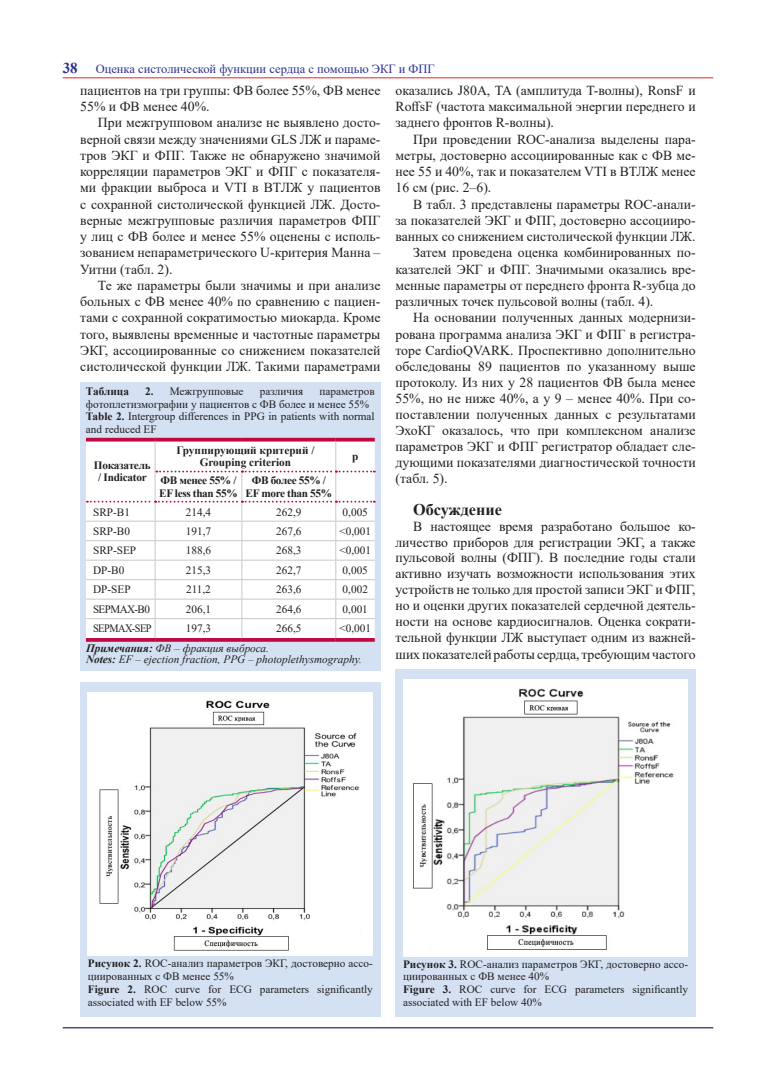
<style>
.page{position:relative;width:776px;height:1088px;background:#fff}
.page>*{position:absolute;margin:0;border:0;box-sizing:border-box;transform-origin:0 0}
.t1{font:700 16.25px "Times New Roman";color:#231f20}
.t2{font:13.75px/16.2px "Times New Roman";color:#231f20;text-align:justify}
.t3{font:12.5px "Times New Roman";color:#2e3092}
.t4{font:11.25px/12.8px "Times New Roman";color:#231f20}
.t5{font:italic 11.25px/11.2px "Times New Roman";color:#231f20}
.t6{font:700 11.25px/12.5px "Times New Roman";letter-spacing:-.02em;color:#231f20;text-align:center}
.t7{font:700 11.25px/12.5px "Times New Roman";color:#231f20;text-align:center}
.t8{font:11.25px "Times New Roman";letter-spacing:-.05em;color:#231f20;scale:.92 1}
.t9{font:11.25px "Times New Roman";letter-spacing:-.05em;color:#231f20}
.s1{font-weight:700;font-size:15px}
.s2{font-weight:700}
</style>
<div class="page">
<hr style="left:63px;top:78px;width:650px;height:1px;background:#ee1d23">
<hr style="left:63px;top:1027px;width:650px;height:1px;background:#283071">
<div style="left:80px;top:383px;width:300px;height:288px;background:#d4e1f2"></div>
<div style="left:86px;top:441px;width:289px;height:197px;background:#fff"></div>
<svg style="left:86px;top:638px;width:69px;height:4px"></svg>
<svg style="left:155px;top:638px;width:87px;height:4px"></svg>
<svg style="left:242px;top:638px;width:94px;height:4px"></svg>
<svg style="left:336px;top:638px;width:39px;height:4px"></svg>
<hr style="left:86px;top:438px;width:69px;height:3px;background:#c00841">
<hr style="left:155px;top:438px;width:87px;height:3px;background:#c00841">
<hr style="left:242px;top:438px;width:94px;height:3px;background:#c00841">
<hr style="left:336px;top:438px;width:39px;height:3px;background:#c00841">
<hr style="left:86px;top:521px;width:69px;height:1px;background:#c7c8ca">
<hr style="left:86px;top:540px;width:69px;height:1px;background:#c7c8ca">
<hr style="left:86px;top:560px;width:69px;height:1px;background:#c7c8ca">
<hr style="left:86px;top:579px;width:69px;height:1px;background:#c7c8ca">
<hr style="left:86px;top:599px;width:69px;height:1px;background:#c7c8ca">
<hr style="left:86px;top:618px;width:69px;height:1px;background:#c7c8ca">
<hr style="left:155px;top:441px;width:1px;height:30px;background:#c7c8ca">
<hr style="left:335px;top:441px;width:1px;height:30px;background:#c7c8ca">
<svg style="left:87px;top:471px;width:288px;height:167px;background:#fcfbfb"></svg>
<div style="left:80px;top:682px;width:300px;height:334px;background:#d4e1f2"></div>
<img style="left:88px;top:692px;width:285px;height:263px">
<div style="left:395px;top:669px;width:301px;height:347px;background:#d4e1f2"></div>
<div style="left:403px;top:679px;width:285px;height:277px;background:#fff"></div>
<img style="left:413px;top:688px;width:261px;height:262px">
<p class="t3" style="left:63px;top:60px;width:374px"><span class="s1">38</span> Оценка систолической функции сердца с помощью ЭКГ и ФПГ</p>
<p class="t2" style="left:80px;top:82px;width:302px">пациентов на три группы: ФВ более 55%, ФВ менее<br>55% и ФВ менее 40%.</p>
<p class="t2" style="left:80px;top:114px;width:302px;text-indent:18px">При межгрупповом анализе не выявлено досто&shy;верной связи между значениями GLS ЛЖ и параме&shy;тров ЭКГ и ФПГ. Также не обнаружено значимой корреляции параметров ЭКГ и ФПГ с показателя&shy;ми фракции выброса и VTI в ВТЛЖ у пациентов с сохранной систолической функцией ЛЖ. Досто&shy;верные межгрупповые различия параметров ФПГ у лиц с ФВ более и менее 55% оценены с исполь&shy;зованием непараметрического U-критерия Манна – Уитни (табл. 2).</p>
<p class="t2" style="left:80px;top:277px;width:302px;text-indent:18px">Те же параметры были значимы и при анализе больных с ФВ менее 40% по сравнению с пациен&shy;тами с сохранной сократимостью миокарда. Кроме того, выявлены временные и частотные параметры ЭКГ, ассоциированные со снижением показателей систолической функции ЛЖ. Такими параметрами</p>
<p class="t2" style="left:395px;top:82px;width:302px">оказались J80A, TA (амплитуда T-волны), RonsF и RoffsF (частота максимальной энергии переднего и заднего фронтов R-волны).</p>
<p class="t2" style="left:395px;top:130px;width:302px;text-indent:18px">При проведении ROC-анализа выделены пара&shy;метры, достоверно ассоциированные как с ФВ ме&shy;нее 55 и 40%, так и показателем VTI в ВТЛЖ менее 16 см (рис. 2–6).</p>
<p class="t2" style="left:413px;top:195px;width:284px">В табл. 3 представлены параметры ROC-анали-</p>
<p class="t2" style="left:395px;top:212px;width:302px">за показателей ЭКГ и ФПГ, достоверно ассоцииро-</p>
<p class="t2" style="left:395px;top:228px;width:302px">ванных со снижением систолической функции ЛЖ.</p>
<p class="t2" style="left:413px;top:244px;width:284px">Затем проведена оценка комбинированных по-</p>
<p class="t2" style="left:395px;top:260px;width:302px">казателей ЭКГ и ФПГ. Значимыми оказались вре-</p>
<p class="t2" style="left:395px;top:277px;width:302px">менные параметры от переднего фронта R-зубца до</p>
<p class="t2" style="left:395px;top:293px;width:259px">различных точек пульсовой волны (табл. 4).</p>
<p class="t2" style="left:413px;top:309px;width:284px">На основании полученных данных модернизи-</p>
<p class="t2" style="left:395px;top:326px;width:302px">рована программа анализа ЭКГ и ФПГ в регистра-</p>
<p class="t2" style="left:395px;top:342px;width:302px">торе CardioQVARK. Проспективно дополнительно</p>
<p class="t2" style="left:395px;top:358px;width:302px">обследованы 89 пациентов по указанному выше</p>
<p class="t2" style="left:395px;top:374px;width:302px">протоколу. Из них у 28 пациентов ФВ была менее</p>
<p class="t2" style="left:395px;top:390px;width:302px">55%, но не ниже 40%, а у 9 – менее 40%. При со-</p>
<p class="t2" style="left:395px;top:406px;width:302px">поставлении полученных данных с результатами</p>
<p class="t2" style="left:395px;top:422px;width:302px">ЭхоКГ оказалось, что при комплексном анализе</p>
<p class="t2" style="left:395px;top:438px;width:302px">параметров ЭКГ и ФПГ регистратор обладает сле-</p>
<p class="t2" style="left:395px;top:454px;width:302px">дующими показателями диагностической точности</p>
<p class="t2" style="left:395px;top:470px;width:54px">(табл. 5).</p>
<p class="t1" style="left:413px;top:497px;width:90px">Обсуждение</p>
<p class="t2" style="left:395px;top:517px;width:302px;text-indent:18px">В настоящее время разработано большое ко&shy;личество приборов для регистрации ЭКГ, а также пульсовой волны (ФПГ). В последние годы стали активно изучать возможности использования этих устройств не только для простой записи ЭКГ и ФПГ, но и оценки других показателей сердечной деятель&shy;ности на основе кардиосигналов. Оценка сократи&shy;тельной функции ЛЖ выступает одним из важней&shy;ших показателей работы сердца, требующим частого</p>
<p class="t7" style="left:86px;top:385px;width:45px">Таблица</p>
<p class="t4" style="left:145px;top:385px;width:100px"><span class="s2">2.</span> Межгрупповые</p>
<p class="t4" style="left:260px;top:385px;width:45px">различия</p>
<p class="t4" style="left:86px;top:385px;width:290px;text-indent:233px">параметров фотоплетизмографии у пациентов с ФВ более и менее 55% <span class="s2">Table 2.</span> Intergroup differences in PPG in patients with normal and reduced EF</p>
<p class="t6" style="left:94px;top:458px;width:58px">Показатель / Indicator</p>
<p class="t7" style="left:176px;top:443px;width:140px">Группирующий критерий /<br>Grouping criterion</p>
<p class="t6" style="left:352px;top:449px;width:8px">р</p>
<p class="t6" style="left:159px;top:474px;width:80px;text-align:left">ФВ менее 55% /<br>EF less than 55%</p>
<p class="t6" style="left:246px;top:474px;width:88px">ФВ более 55% /<br>EF more than 55%</p>
<p class="t4" style="left:93px;top:505px;width:38px">SRP-B1</p>
<p class="t4" style="left:186px;top:505px;width:27px">214,4</p>
<p class="t4" style="left:276px;top:505px;width:27px">262,9</p>
<p class="t4" style="left:343px;top:505px;width:27px">0,005</p>
<p class="t4" style="left:93px;top:524px;width:38px">SRP-B0</p>
<p class="t4" style="left:186px;top:524px;width:27px">191,7</p>
<p class="t4" style="left:276px;top:524px;width:27px">267,6</p>
<p class="t4" style="left:339px;top:524px;width:33px">&lt;0,001</p>
<p class="t4" style="left:93px;top:544px;width:45px">SRP-SEP</p>
<p class="t4" style="left:186px;top:544px;width:27px">188,6</p>
<p class="t4" style="left:276px;top:544px;width:27px">268,3</p>
<p class="t4" style="left:339px;top:544px;width:33px">&lt;0,001</p>
<p class="t4" style="left:93px;top:563px;width:33px">DP-B0</p>
<p class="t4" style="left:186px;top:563px;width:27px">215,3</p>
<p class="t4" style="left:276px;top:563px;width:27px">262,7</p>
<p class="t4" style="left:343px;top:563px;width:27px">0,005</p>
<p class="t4" style="left:93px;top:583px;width:39px">DP-SEP</p>
<p class="t4" style="left:186px;top:583px;width:26px">211,2</p>
<p class="t4" style="left:276px;top:583px;width:27px">263,6</p>
<p class="t4" style="left:343px;top:583px;width:27px">0,002</p>
<p class="t9" style="left:93px;top:601px;width:58px">SEPMAX-B0</p>
<p class="t4" style="left:186px;top:602px;width:27px">206,1</p>
<p class="t4" style="left:276px;top:602px;width:27px">264,6</p>
<p class="t4" style="left:343px;top:602px;width:27px">0,001</p>
<p class="t8" style="left:93px;top:621px;width:65px">SEPMAX-SEP</p>
<p class="t4" style="left:186px;top:622px;width:27px">197,3</p>
<p class="t4" style="left:276px;top:622px;width:27px">266,5</p>
<p class="t4" style="left:339px;top:622px;width:33px">&lt;0,001</p>
<p class="t5" style="left:86px;top:642px;width:277px"><span class="s2">Примечания:</span> ФВ – фракция выброса.<br><span class="s2">Notes:</span> EF – ejection fraction, PPG – photoplethysmography.</p>
<p class="t4" style="left:88px;top:957px;width:286px"><span class="s2">Рисунок 2.</span> ROC-анализ параметров ЭКГ, достоверно ассо&shy;циированных с ФВ менее 55%<br><span class="s2">Figure 2.</span> ROC curve for ECG parameters significantly associated with EF below 55%</p>
<p class="t4" style="left:403px;top:957px;width:286px"><span class="s2">Рисунок 3.</span> ROC-анализ параметров ЭКГ, достоверно ассо&shy;циированных с ФВ менее 40%<br><span class="s2">Figure 3.</span> ROC curve for ECG parameters significantly associated with EF below 40%</p>
</div>
